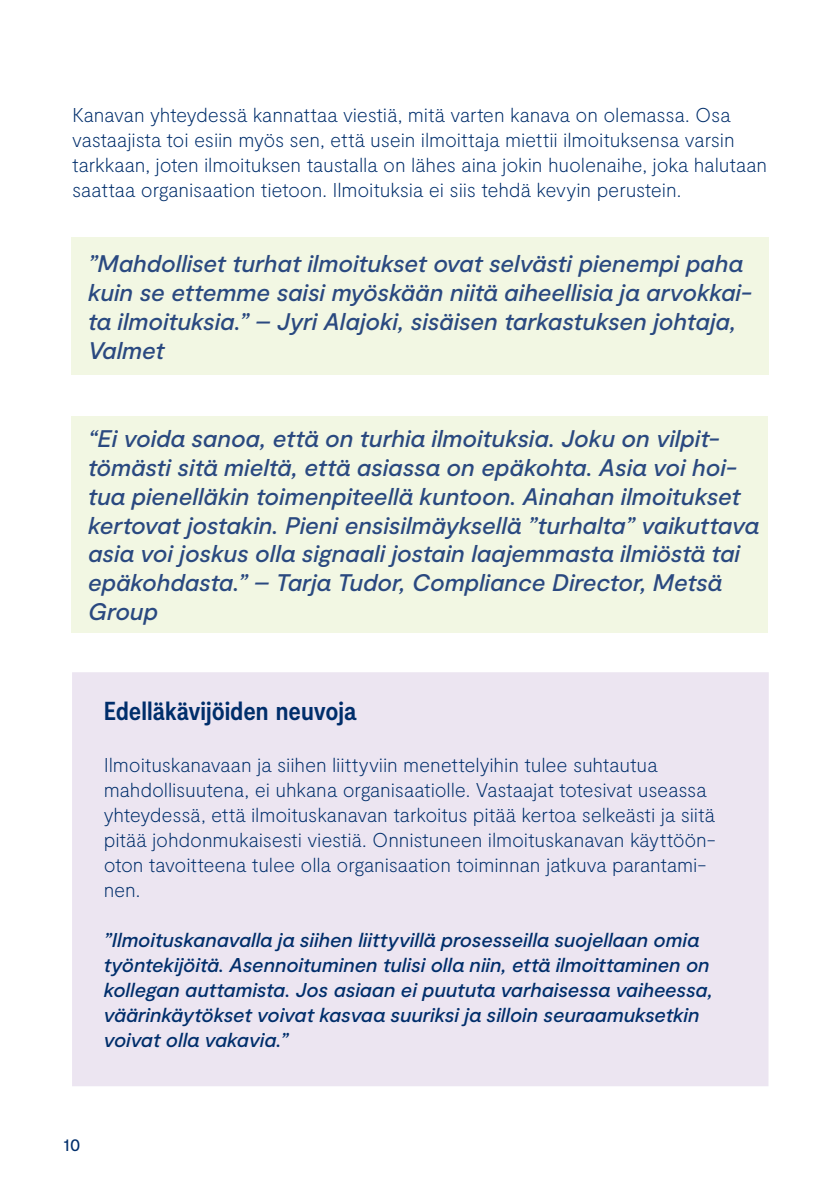
<style>
.page{position:relative;width:840px;height:1191px;background:#fff}
.page>*{position:absolute;margin:0;border:0;box-sizing:border-box;transform-origin:0 0}
.Kaavio___Luettelo_Ot{font:700 condensed 26px "Moderat";letter-spacing:-.005em;color:#002e6b}
.Nosto{font:italic 500 24px/28.8px "Moderat";letter-spacing:-.005em;color:#2a4980}
.Leipis{font:100 20px/25px "Moderat";letter-spacing:-.01em;color:#002e6b}
.Leipis-2{font:italic 500 20px/25px "Moderat";letter-spacing:-.005em;color:#002e6b}
.t1{font:18px "Moderat";color:#002e6b}
</style>
<div class="page">
<div style="left:71px;top:237px;width:696px;height:138px;background:#f2f7e3"></div>
<div style="left:71px;top:416px;width:696px;height:217px;background:#f2f7e3"></div>
<div style="left:72px;top:672px;width:696px;height:414px;background:#ece5f1"></div>
<p class="Leipis" style="left:72px;top:103px;width:696px">Kanavan yhteydessä kannattaa viestiä, mitä varten kanava on olemassa. Osa vastaajista toi esiin myös sen, että usein ilmoittaja miettii ilmoituksensa varsin tarkkaan, joten ilmoituksen taustalla on lähes aina jokin huolenaihe, joka halutaan saattaa organisaation tietoon. Ilmoituksia ei siis tehdä kevyin perustein.</p>
<p class="Nosto" style="left:88px;top:250px;width:665px">”Mahdolliset turhat ilmoitukset ovat selvästi pienempi paha kuin se ettemme saisi myöskään niitä aiheellisia ja arvokkai&shy;ta ilmoituksia.” – Jyri Alajoki, sisäisen tarkastuksen johtaja, Valmet</p>
<p class="Nosto" style="left:88px;top:425px;width:672px">“Ei voida sanoa, että on turhia ilmoituksia. Joku on vilpit&shy;tömästi sitä mieltä, että asiassa on epäkohta. Asia voi hoi&shy;tua pienelläkin toimenpiteellä kuntoon. Ainahan ilmoitukset kertovat jostakin. Pieni ensisilmäyksellä ”turhalta” vaikuttava asia voi joskus olla signaali jostain laajemmasta ilmiöstä tai epäkohdasta.” – Tarja Tudor, Compliance Director, Metsä Group</p>
<p class="Kaavio___Luettelo_Ot" style="left:104px;top:695px;width:254px">Edelläkävijöiden neuvoja</p>
<p class="Leipis" style="left:104px;top:753px;width:613px">Ilmoituskanavaan ja siihen liittyviin menettelyihin tulee suhtautua mahdollisuutena, ei uhkana organisaatiolle. Vastaajat totesivat useassa yhteydessä, että ilmoituskanavan tarkoitus pitää kertoa selkeästi ja siitä pitää johdonmukaisesti viestiä. Onnistuneen ilmoituskanavan käyttöön&shy;oton tavoitteena tulee olla organisaation toiminnan jatkuva parantami&shy;nen.</p>
<p class="Leipis-2" style="left:104px;top:928px;width:610px">”Ilmoituskanavalla ja siihen liittyvillä prosesseilla suojellaan omia työntekijöitä. Asennoituminen tulisi olla niin, että ilmoittaminen on kollegan auttamista. Jos asiaan ei puututa varhaisessa vaiheessa, väärinkäytökset voivat kasvaa suuriksi ja silloin seuraamuksetkin voivat olla vakavia.”</p>
<p class="t1" style="left:63px;top:1134px;width:19px">10</p>
</div>
